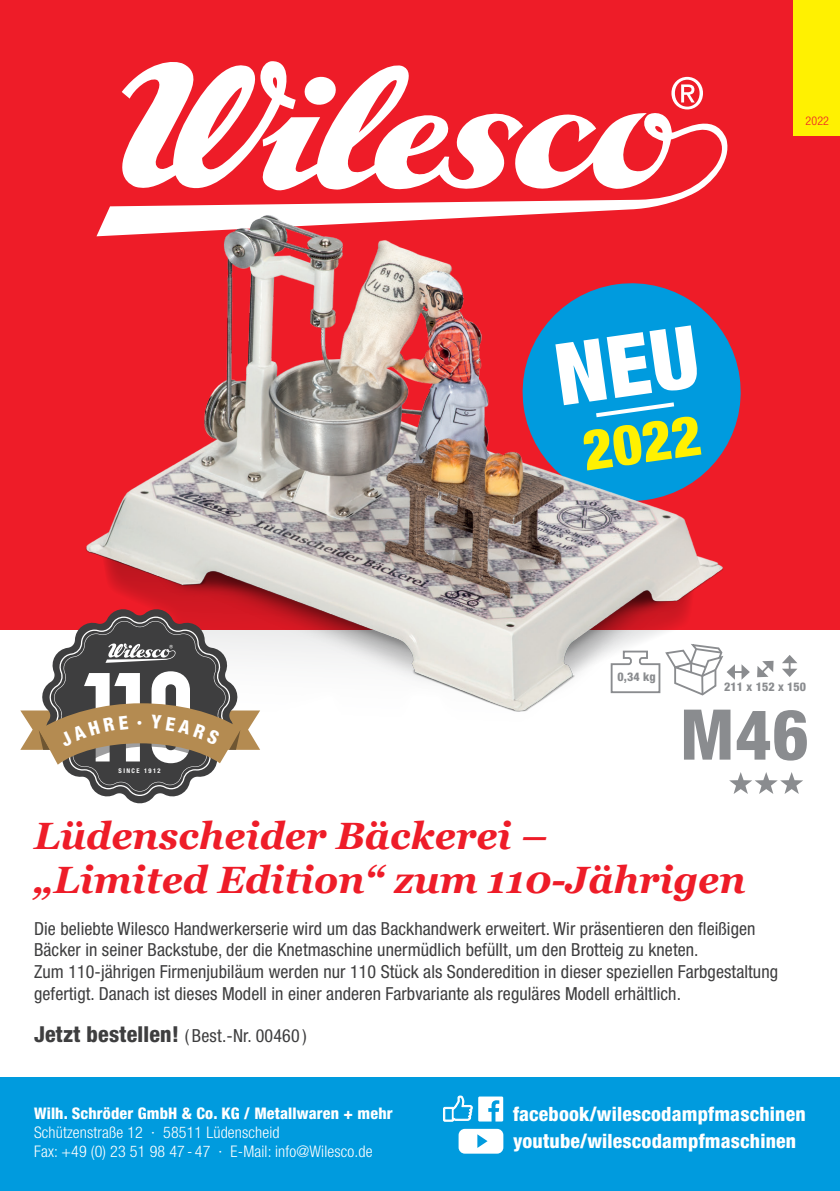
<style>
.page{position:relative;width:840px;height:1191px;background:#fff}
.page>*{position:absolute;margin:0;border:0;box-sizing:border-box;transform-origin:0 0}
.t1{font:700 116.4px "Frontage Condensed";color:#fff}
.t2{font:800 condensed 70px "Helvetica Neue LT Std";color:#8a8c8f}
.t3{font:900 condensed 56px "Helvetica Neue";color:#fff101}
.t4{font:italic 700 38px/44px "Georgia";color:#ee1c28}
.t5{font:800 condensed 19.8px/27.4px "Helvetica Neue LT Std";letter-spacing:.01em;color:#fff}
.t6{font:800 condensed 18.8px "Helvetica Neue LT Std";color:#fff}
.t7{font:condensed 18px/21.6px "Helvetica Neue LT Std";letter-spacing:.005em;color:#3e3e3f}
.t8{font:300 condensed 16px/19.2px "Helvetica Neue LT Std";letter-spacing:.01em;color:#fff}
.t9{font:800 condensed 16px "Helvetica Neue LT Std";letter-spacing:.01em;color:#fff}
.t10{font:800 condensed 12px "Helvetica Neue LT Std";letter-spacing:.01em;color:#8a8c8f}
.t11{font:300 condensed 12px "Helvetica Neue LT Std";color:#ee1c28}
.t12{font:700 condensed 6.4px "Helvetica Neue LT Std";letter-spacing:.22em;color:#fff}
.s1{font-weight:800;font-size:22px}
</style>
<div class="page">
<div style="left:0;top:1077px;width:839px;height:114px;background:#009bde"></div>
<div style="left:0;top:0;width:839px;height:629px;background:#ee1c28"></div>
<svg style="left:731px;top:347px;width:10px;height:90px"></svg>
<svg style="left:121px;top:61px;width:607px;height:138px"></svg>
<svg style="left:671px;top:77px;width:31px;height:32px"></svg>
<div style="left:793px;top:0;width:46px;height:135px;background:#fff101"></div>
<svg style="left:478px;top:1096px;width:25px;height:25px"></svg>
<svg style="left:443px;top:1095px;width:29px;height:26px"></svg>
<svg style="left:458px;top:1128px;width:45px;height:25px"></svg>
<img style="left:85px;top:199px;width:646px;height:513px">
<svg style="left:729px;top:772px;width:73px;height:22px"></svg>
<svg style="left:757px;top:661px;width:16px;height:16px"></svg>
<svg style="left:782px;top:655px;width:15px;height:22px"></svg>
<svg style="left:609px;top:642px;width:140px;height:54px"></svg>
<svg style="left:85px;top:601px;width:162px;height:203px"></svg>
<div style="left:555px;top:325px;width:144px;height:95px;background:#009bde"></div>
<svg style="left:20px;top:611px;width:240px;height:189px"></svg>
<h1 class="t1" style="left:73px;top:652px;width:128px">110</h1>
<p class="t12" style="left:119px;top:766px;width:44px">SINCE 1912</p>
<p class="t6" style="left:137px;top:710px;width:7px">·</p>
<p class="t11" style="left:805px;top:114px;width:25px">2022</p>
<h3 class="t3" style="left:576px;top:405px;width:120px;rotate:-8deg">2022</h3>
<p class="t10" style="left:617px;top:669px;width:40px">0,34 kg</p>
<p class="t10" style="left:723px;top:679px;width:83px">211 x 152 x 150</p>
<h2 class="t2" style="left:679px;top:691px;width:130px">M46</h2>
<h3 class="t4" style="left:34px;top:812px;width:712px">Lüdenscheider Bäckerei –<br>„Limited Edition“ zum 110-Jährigen</h3>
<p class="t7" style="left:34px;top:917px;width:745px">Die beliebte Wilesco Handwerkerserie wird um das Backhandwerk erweitert. Wir präsentieren den fleißigen Bäcker in seiner Backstube, der die Knetmaschine unermüdlich befüllt, um den Brotteig zu kneten.<br>Zum 110-jährigen Firmenjubiläum werden nur 110 Stück als Sonderedition in dieser speziellen Farbgestaltung gefertigt. Danach ist dieses Modell in einer anderen Farbvariante als reguläres Modell erhältlich.</p>
<p class="t7" style="left:34px;top:1024px;width:274px"><span class="s1">Jetzt bestellen!</span> ( Best.-Nr. 00460 )</p>
<p class="t9" style="left:34px;top:1103px;width:360px">Wilh. Schröder GmbH &amp; Co. KG / Metallwaren + mehr</p>
<p class="t8" style="left:34px;top:1122px;width:340px">Schützenstraße 12 · 58511 Lüdenscheid<br>Fax: +49 (0) 23 51 98 47 - 47 · E-Mail: info@Wilesco.de</p>
<p class="t5" style="left:513px;top:1099px;width:294px">facebook/wilescodampfmaschinen youtube/wilescodampfmaschinen</p>
</div>
